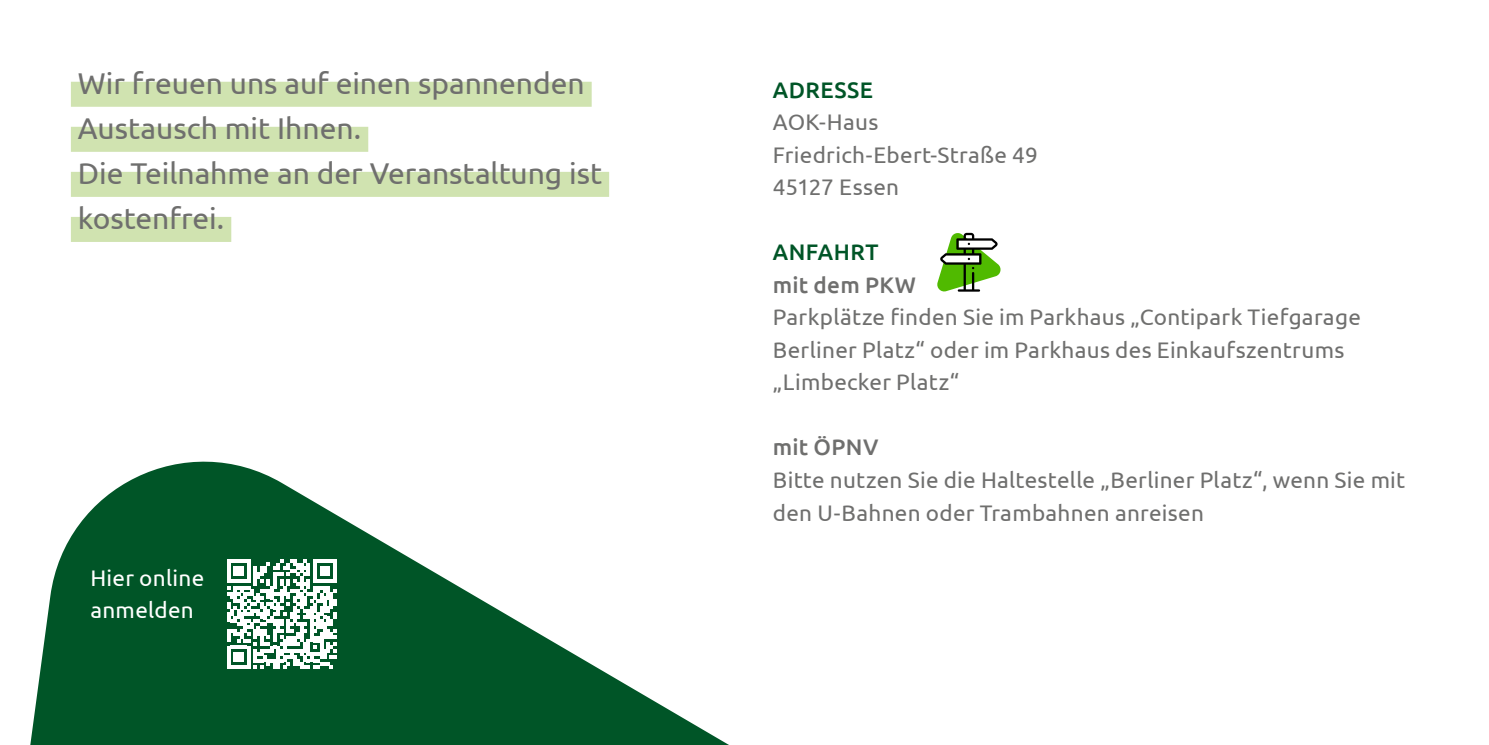
<style>
.page{position:relative;width:1489px;height:745px;background:#fff}
.page>*{position:absolute;margin:0;border:0;box-sizing:border-box;transform-origin:0 0}
.t1{font:30px/45px "Ubuntu";color:#6f6f6e}
.t2{font:22.5px/32.5px "Ubuntu";letter-spacing:.015em;color:#6f6f6e}
.t3{font:22.5px/32.5px "Ubuntu";letter-spacing:.01em;color:#fff}
.t4{font:500 22.5px "Ubuntu";letter-spacing:.01em;color:#6f6f6e}
.t5{font:500 22.5px "Ubuntu";letter-spacing:.025em;color:#005527}
</style>
<div class="page">
<svg style="left:937px;top:232px;width:64px;height:60px"></svg>
<svg style="left:30px;top:461px;width:697px;height:283px;fill:#005527"></svg>
<svg style="left:227px;top:559px;width:109px;height:109px"></svg>
<div style="left:71px;top:82px;width:520px;height:25px;background:#d0e3b0"></div>
<div style="left:71px;top:127px;width:297px;height:25px;background:#d0e3b0"></div>
<div style="left:71px;top:172px;width:538px;height:25px;background:#d0e3b0"></div>
<div style="left:71px;top:217px;width:160px;height:25px;background:#d0e3b0"></div>
<h1 class="t1" style="left:78px;top:60px;width:526px">Wir freuen uns auf einen spannenden<br>Austausch mit Ihnen.<br>Die Teilnahme an der Veranstaltung ist kostenfrei.</h1>
<p class="t3" style="left:90px;top:560px;width:115px">Hier online anmelden</p>
<p class="t5" style="left:772px;top:75px;width:102px">ADRESSE</p>
<p class="t2" style="left:772px;top:105px;width:266px">AOK-Haus<br>Friedrich-Ebert-Straße 49<br>45127 Essen</p>
<p class="t5" style="left:772px;top:238px;width:107px">ANFAHRT</p>
<p class="t4" style="left:772px;top:270px;width:145px">mit dem PKW</p>
<p class="t2" style="left:772px;top:300px;width:589px">Parkplätze finden Sie im Parkhaus „Contipark Tiefgarage<br>Berliner Platz“ oder im Parkhaus des Einkaufszentrums „Limbecker Platz“</p>
<p class="t4" style="left:772px;top:433px;width:107px">mit ÖPNV</p>
<p class="t2" style="left:772px;top:462px;width:634px">Bitte nutzen Sie die Haltestelle „Berliner Platz“, wenn Sie mit den U-Bahnen oder Trambahnen anreisen</p>
</div>
